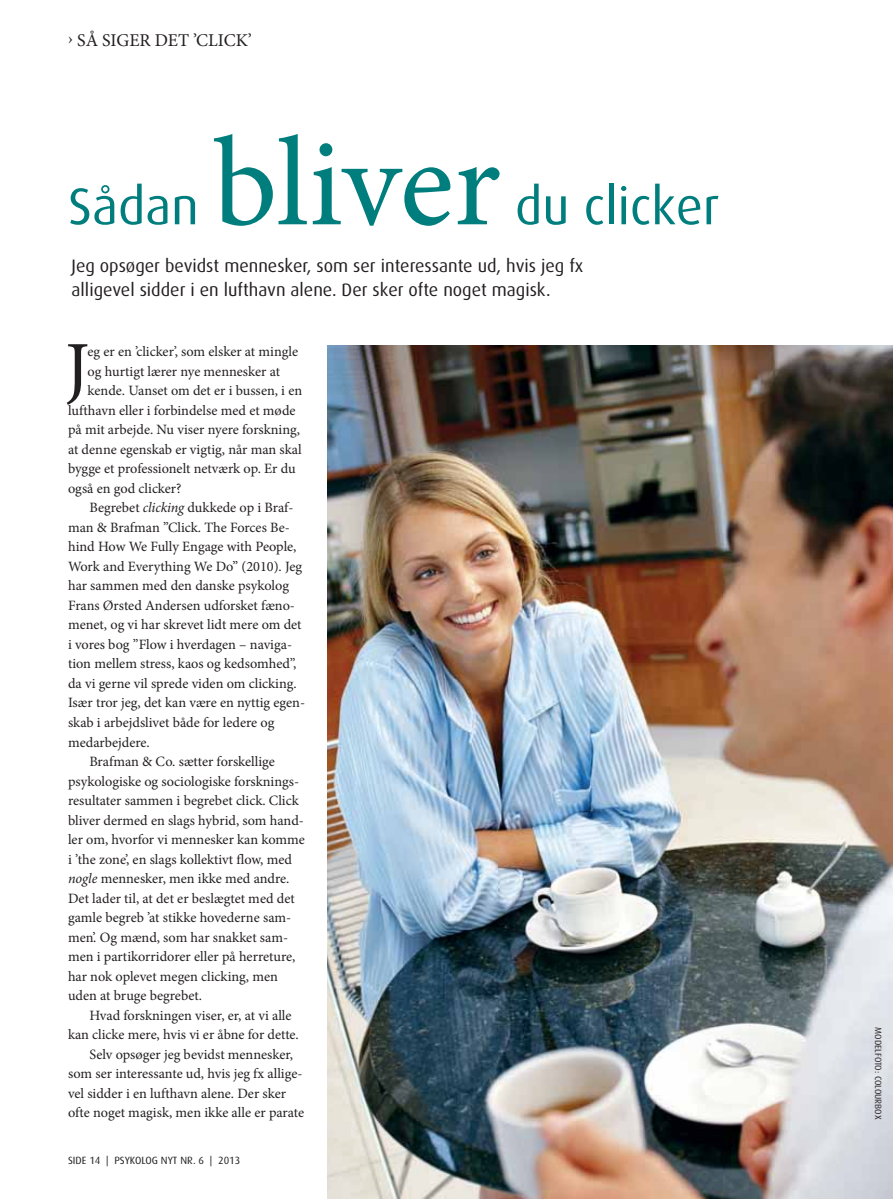
<style>
.page{position:relative;width:893px;height:1199px;background:#fff}
.page>*{position:absolute;margin:0;border:0;box-sizing:border-box;transform-origin:0 0}
.t1{font:126.9px "Minion Pro";letter-spacing:-.005em;color:#007d7d}
.t2{font:74.25px "Minion Pro";color:#231f20}
.t3{font:51.75px "Dax";color:#007d7d}
.t4{font:18px/24px "Dax";color:#231f20}
.t5{font:18px "Minion Pro";color:#231f20}
.t6{font:14.25px "Minion Pro";color:#231f20}
.t7{font:10.5px "Dax";color:#231f20}
.t8{font:9px "Dax";color:#231f20}
.s1{font-style:italic}
</style>
<div class="page">
<img style="left:327px;top:345px;width:565px;height:853px">
<p class="t5" style="left:68px;top:34px;width:185px">› SÅ SIGER DET ’CLICK’</p>
<h1 class="t1" style="left:213px;top:133px;width:289px">bliver</h1>
<h3 class="t3" style="left:68px;top:184px;width:132px">Sådan</h3>
<h3 class="t3" style="left:515px;top:184px;width:206px">du clicker</h3>
<p class="t4" style="left:71px;top:255px;width:513px">Jeg opsøger bevidst mennesker, som ser interessante ud, hvis jeg fx alligevel sidder i en lufthavn alene. Der sker ofte noget magisk.</p>
<h2 class="t2" style="left:65px;top:339px;width:26px">J</h2>
<p class="t6" style="left:88px;top:346px;width:212px">eg er en ’clicker’, som elsker at mingle</p>
<p class="t6" style="left:88px;top:366px;width:194px">og hurtigt lærer nye mennesker at</p>
<p class="t6" style="left:88px;top:385px;width:216px">kende. Uanset om det er i bussen, i en</p>
<p class="t6" style="left:68px;top:405px;width:229px">lufthavn eller i forbindelse med et møde</p>
<p class="t6" style="left:68px;top:424px;width:233px">på mit arbejde. Nu viser nyere forskning,</p>
<p class="t6" style="left:68px;top:444px;width:235px">at denne egenskab er vigtig, når man skal</p>
<p class="t6" style="left:68px;top:463px;width:229px">bygge et professionelt netværk op. Er du</p>
<p class="t6" style="left:68px;top:483px;width:115px">også en god clicker?</p>
<p class="t6" style="left:89px;top:502px;width:205px">Begrebet <span class="s1">clicking</span> dukkede op i Braf-</p>
<p class="t6" style="left:68px;top:522px;width:223px">man &amp; Brafman ”Click. The Forces Be-</p>
<p class="t6" style="left:68px;top:541px;width:230px">hind How We Fully Engage with People,</p>
<p class="t6" style="left:68px;top:561px;width:236px">Work and Everything We Do” (2010). Jeg</p>
<p class="t6" style="left:68px;top:580px;width:222px">har sammen med den danske psykolog</p>
<p class="t6" style="left:68px;top:600px;width:228px">Frans Ørsted Andersen udforsket fæno-</p>
<p class="t6" style="left:68px;top:619px;width:235px">menet, og vi har skrevet lidt mere om det</p>
<p class="t6" style="left:68px;top:639px;width:225px">i vores bog ”Flow i hverdagen – naviga-</p>
<p class="t6" style="left:68px;top:658px;width:230px">tion mellem stress, kaos og kedsomhed”,</p>
<p class="t6" style="left:68px;top:678px;width:230px">da vi gerne vil sprede viden om clicking.</p>
<p class="t6" style="left:68px;top:697px;width:238px">Især tror jeg, det kan være en nyttig egen-</p>
<p class="t6" style="left:68px;top:716px;width:208px">skab i arbejdslivet både for ledere og</p>
<p class="t6" style="left:68px;top:736px;width:83px">medarbejdere.</p>
<p class="t6" style="left:89px;top:755px;width:187px">Brafman &amp; Co. sætter forskellige</p>
<p class="t6" style="left:68px;top:775px;width:232px">psykologiske og sociologiske forsknings-</p>
<p class="t6" style="left:68px;top:794px;width:232px">resultater sammen i begrebet click. Click</p>
<p class="t6" style="left:68px;top:814px;width:237px">bliver dermed en slags hybrid, som hand-</p>
<p class="t6" style="left:68px;top:833px;width:238px">ler om, hvorfor vi mennesker kan komme</p>
<p class="t6" style="left:68px;top:853px;width:225px">i ’the zone’, en slags kollektivt flow, med</p>
<p class="t6" style="left:68px;top:872px;width:223px"><span class="s1">nogle</span> mennesker, men ikke med andre.</p>
<p class="t6" style="left:68px;top:892px;width:228px">Det lader til, at det er beslægtet med det</p>
<p class="t6" style="left:68px;top:911px;width:225px">gamle begreb ’at stikke hovederne sam-</p>
<p class="t6" style="left:68px;top:931px;width:221px">men’. Og mænd, som har snakket sam-</p>
<p class="t6" style="left:68px;top:950px;width:229px">men i partikorridorer eller på herreture,</p>
<p class="t6" style="left:68px;top:970px;width:211px">har nok oplevet megen clicking, men</p>
<p class="t6" style="left:68px;top:989px;width:135px">uden at bruge begrebet.</p>
<p class="t6" style="left:89px;top:1009px;width:204px">Hvad forskningen viser, er, at vi alle</p>
<p class="t6" style="left:68px;top:1028px;width:232px">kan clicke mere, hvis vi er åbne for dette.</p>
<p class="t6" style="left:89px;top:1048px;width:205px">Selv opsøger jeg bevidst mennesker,</p>
<p class="t6" style="left:68px;top:1067px;width:236px">som ser interessante ud, hvis jeg fx allige-</p>
<p class="t6" style="left:68px;top:1087px;width:219px">vel sidder i en lufthavn alene. Der sker</p>
<p class="t6" style="left:68px;top:1106px;width:238px">ofte noget magisk, men ikke alle er parate</p>
<p class="t7" style="left:68px;top:1155px;width:174px">SIDE 14 | PSYKOLOG NYT NR. 6 | 2013</p>
<p class="t8" style="left:882px;top:1027px;width:93px;rotate:90deg">MODELFOTO: COLOURBOX</p>
</div>
